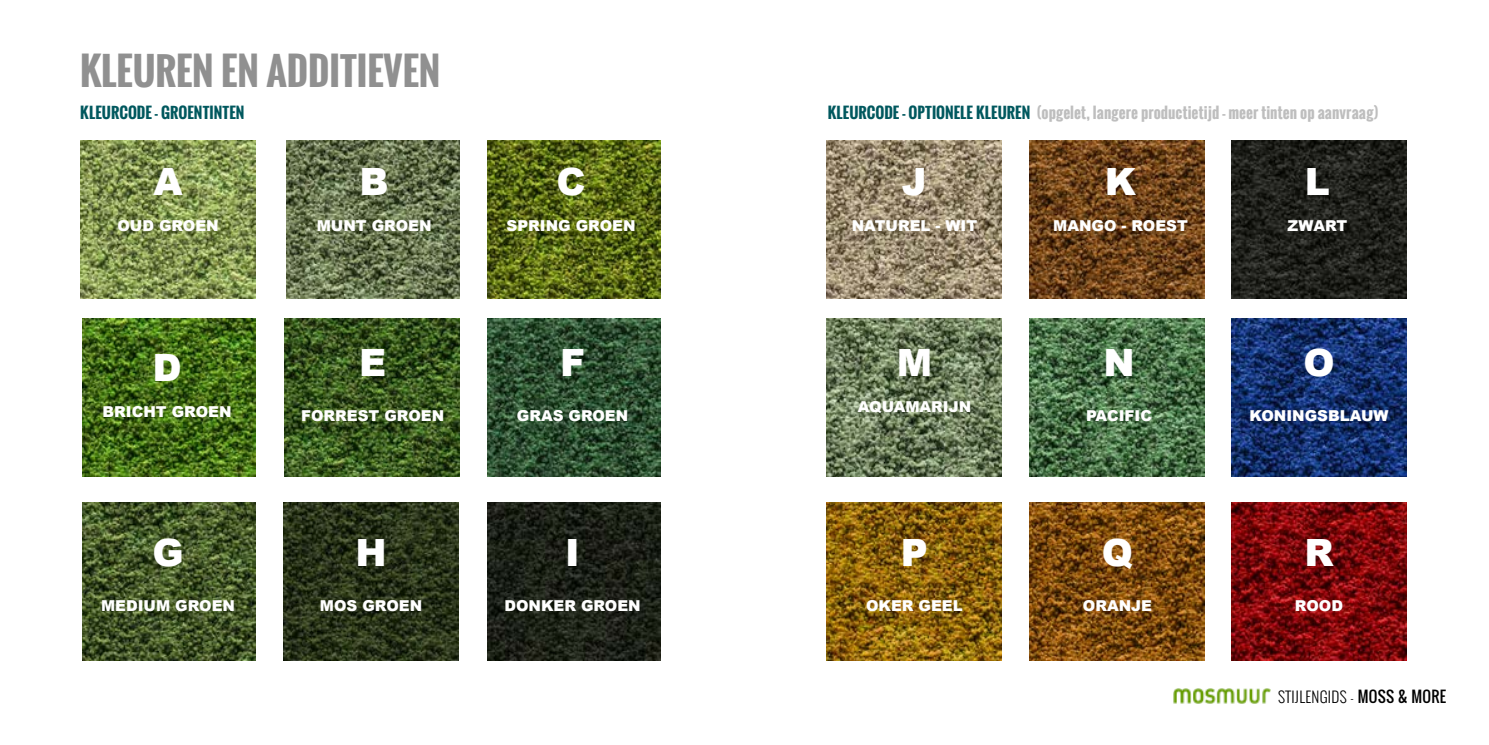
<style>
.page{position:relative;width:1489px;height:745px;background:#fff}
.page>*{position:absolute;margin:0;border:0;box-sizing:border-box;transform-origin:0 0}
.t1{font:700 37.5px "Oswald";color:#909090}
.t2{font:900 37.5px "Arial";color:#fff}
.t3{font:900 15px "Arial";color:#fff}
.t4{font:700 15px "Oswald";letter-spacing:.005em;color:#bebebe}
.t5{font:300 15px "Oswald";letter-spacing:.02em;color:#000}
.t6{font:700 15px "Oswald";letter-spacing:.01em;color:#00585e}
.s1{color:#00585e}
.s2{font-weight:400}
</style>
<div class="page">
<img style="left:1173px;top:688px;width:97px;height:15px">
<img style="left:1231px;top:318px;width:175px;height:158px">
<img style="left:1029px;top:318px;width:175px;height:158px">
<img style="left:1231px;top:140px;width:175px;height:158px">
<img style="left:826px;top:318px;width:175px;height:158px">
<img style="left:826px;top:140px;width:175px;height:158px">
<img style="left:826px;top:502px;width:175px;height:158px">
<img style="left:1029px;top:502px;width:175px;height:158px">
<img style="left:1029px;top:140px;width:175px;height:158px">
<img style="left:1231px;top:502px;width:175px;height:158px">
<img style="left:284px;top:502px;width:175px;height:158px">
<img style="left:487px;top:318px;width:173px;height:158px">
<img style="left:286px;top:140px;width:174px;height:158px">
<img style="left:82px;top:502px;width:173px;height:158px">
<img style="left:487px;top:140px;width:173px;height:158px">
<img style="left:487px;top:502px;width:173px;height:158px">
<img style="left:82px;top:318px;width:173px;height:158px">
<img style="left:285px;top:318px;width:175px;height:158px">
<img style="left:80px;top:140px;width:175px;height:158px">
<h1 class="t1" style="left:80px;top:43px;width:361px">KLEUREN EN ADDITIEVEN</h1>
<p class="t6" style="left:80px;top:101px;width:166px">KLEURCODE - GROENTINTEN</p>
<p class="t4" style="left:827px;top:101px;width:552px"><span class="s1">KLEURCODE - OPTIONELE KLEUREN</span> (opgelet, langere productietijd - meer tinten op aanvraag)</p>
<h1 class="t2" style="left:153px;top:155px;width:31px">A</h1>
<p class="t3" style="left:117px;top:215px;width:103px">OUD GROEN</p>
<h1 class="t2" style="left:152px;top:339px;width:31px">D</h1>
<p class="t3" style="left:103px;top:400px;width:130px">BRICHT GROEN</p>
<h1 class="t2" style="left:152px;top:524px;width:33px">G</h1>
<p class="t3" style="left:101px;top:594px;width:135px">MEDIUM GROEN</p>
<h1 class="t2" style="left:359px;top:155px;width:31px">B</h1>
<p class="t3" style="left:317px;top:215px;width:116px">MUNT GROEN</p>
<h1 class="t2" style="left:359px;top:335px;width:29px">E</h1>
<p class="t3" style="left:301px;top:404px;width:145px">FORREST GROEN</p>
<h1 class="t2" style="left:355px;top:524px;width:33px">H</h1>
<p class="t3" style="left:320px;top:594px;width:104px">MOS GROEN</p>
<h1 class="t2" style="left:556px;top:155px;width:31px">C</h1>
<p class="t3" style="left:506px;top:215px;width:130px">SPRING GROEN</p>
<h1 class="t2" style="left:560px;top:335px;width:27px">F</h1>
<p class="t3" style="left:517px;top:404px;width:113px">GRAS GROEN</p>
<h1 class="t2" style="left:565px;top:524px;width:16px">I</h1>
<p class="t3" style="left:504px;top:594px;width:138px">DONKER GROEN</p>
<h1 class="t2" style="left:901px;top:155px;width:27px">J</h1>
<p class="t3" style="left:851px;top:215px;width:127px">NATUREL - WIT</p>
<h1 class="t2" style="left:896px;top:335px;width:37px">M</h1>
<p class="t3" style="left:857px;top:395px;width:115px">AQUAMARIJN</p>
<h1 class="t2" style="left:900px;top:524px;width:29px">P</h1>
<p class="t3" style="left:866px;top:594px;width:98px">OKER GEEL</p>
<h1 class="t2" style="left:1104px;top:155px;width:33px">K</h1>
<p class="t3" style="left:1053px;top:215px;width:136px">MANGO - ROEST</p>
<h1 class="t2" style="left:1103px;top:335px;width:33px">N</h1>
<p class="t3" style="left:1085px;top:404px;width:67px">PACIFIC</p>
<h1 class="t2" style="left:1101px;top:524px;width:33px">Q</h1>
<p class="t3" style="left:1082px;top:594px;width:71px">ORANJE</p>
<h1 class="t2" style="left:1304px;top:155px;width:27px">L</h1>
<p class="t3" style="left:1287px;top:215px;width:61px">ZWART</p>
<h1 class="t2" style="left:1303px;top:335px;width:33px">O</h1>
<p class="t3" style="left:1249px;top:404px;width:140px">KONINGSBLAUW</p>
<h1 class="t2" style="left:1304px;top:524px;width:31px">R</h1>
<p class="t3" style="left:1294px;top:594px;width:50px">ROOD</p>
<p class="t5" style="left:1278px;top:685px;width:169px">STIJLENGIDS - <span class="s2">MOSS &amp; MORE</span></p>
</div>
